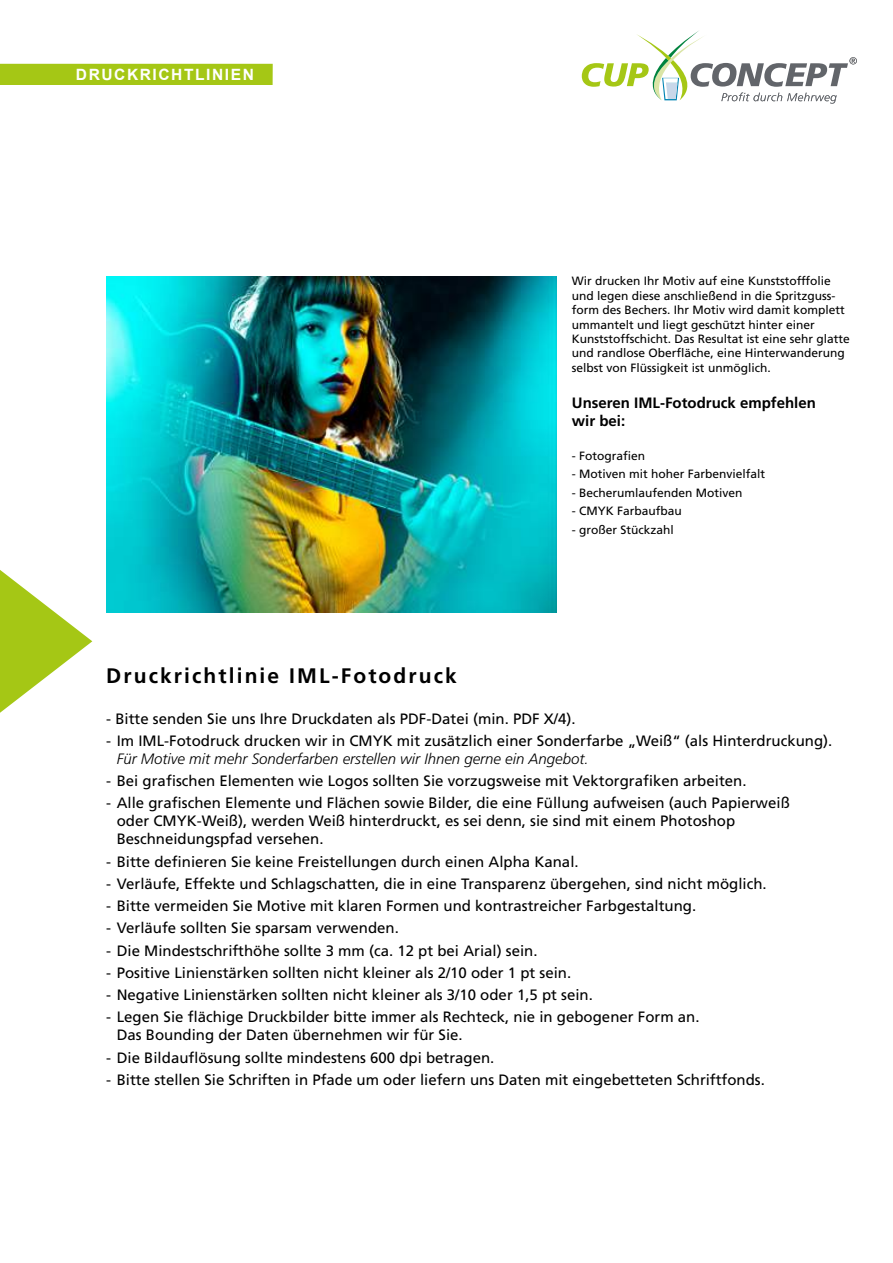
<style>
.page{position:relative;width:893px;height:1263px;background:#fff}
.page>*{position:absolute;margin:0;border:0;box-sizing:border-box;transform-origin:0 0}
.t1{font:700 21px "Frutiger LT Pro";letter-spacing:.1em;color:#000}
.t2{font:700 15.6px "Arial";letter-spacing:.1em;color:#fff}
.t3{font:15px/18px "Frutiger LT Pro";color:#000}
.t4{font:italic 300 15px "Frutiger LT Pro";color:#000}
.t5{font:700 15px/18px "Frutiger LT Pro";color:#000}
.t6{font:12px/14.4px "Frutiger LT Pro";color:#000}
</style>
<div class="page">
<div style="left:0;top:64px;width:273px;height:21px;background:#a5c715"></div>
<svg style="left:582px;top:31px;width:275px;height:73px"></svg>
<svg style="left:0;top:570px;width:92px;height:143px"></svg>
<img style="left:106px;top:276px;width:450px;height:336px">
<p class="t2" style="left:76px;top:64px;width:179px">DRUCKRICHTLINIEN</p>
<p class="t6" style="left:572px;top:274px;width:279px">Wir drucken Ihr Motiv auf eine Kunststofffolie und legen diese anschließend in die Spritzguss&shy;form des Bechers. Ihr Motiv wird damit komplett ummantelt und liegt geschützt hinter einer Kunststoffschicht. Das Resultat ist eine sehr glatte und randlose Oberfläche, eine Hinterwanderung selbst von Flüssigkeit ist unmöglich.</p>
<p class="t5" style="left:572px;top:394px;width:245px">Unseren IML-Fotodruck empfehlen wir bei:</p>
<p class="t6" style="left:572px;top:448px;width:75px">- Fotografien</p>
<p class="t6" style="left:572px;top:467px;width:195px">- Motiven mit hoher Farbenvielfalt</p>
<p class="t6" style="left:572px;top:485px;width:172px">- Becherumlaufenden Motiven</p>
<p class="t6" style="left:572px;top:504px;width:112px">- CMYK Farbaufbau</p>
<p class="t6" style="left:572px;top:523px;width:104px">- großer Stückzahl</p>
<h1 class="t1" style="left:106px;top:664px;width:352px">Druckrichtlinie IML-Fotodruck</h1>
<p class="t3" style="left:106px;top:709px;width:471px">- Bitte senden Sie uns Ihre Druckdaten als PDF-Datei (min. PDF X/4).</p>
<p class="t3" style="left:106px;top:732px;width:727px">- Im IML-Fotodruck drucken wir in CMYK mit zusätzlich einer Sonderfarbe „Weiß“ (als Hinterdruckung).</p>
<p class="t4" style="left:117px;top:750px;width:473px">Für Motive mit mehr Sonderfarben erstellen wir Ihnen gerne ein Angebot.</p>
<p class="t3" style="left:106px;top:772px;width:642px">- Bei grafischen Elementen wie Logos sollten Sie vorzugsweise mit Vektorgrafiken arbeiten.</p>
<p class="t3" style="left:117px;top:794px;width:674px;text-indent:-10px">- Alle grafischen Elemente und Flächen sowie Bilder, die eine Füllung aufweisen (auch Papierweiß oder CMYK-Weiß), werden Weiß hinterdruckt, es sei denn, sie sind mit einem Photoshop<br>Beschneidungspfad versehen.</p>
<p class="t3" style="left:106px;top:852px;width:474px">- Bitte definieren Sie keine Freistellungen durch einen Alpha Kanal.</p>
<p class="t3" style="left:106px;top:875px;width:662px">- Verläufe, Effekte und Schlagschatten, die in eine Transparenz übergehen, sind nicht möglich.</p>
<p class="t3" style="left:106px;top:897px;width:591px">- Bitte vermeiden Sie Motive mit klaren Formen und kontrastreicher Farbgestaltung.</p>
<p class="t3" style="left:106px;top:919px;width:294px">- Verläufe sollten Sie sparsam verwenden.</p>
<p class="t3" style="left:106px;top:941px;width:433px">- Die Mindestschrifthöhe sollte 3 mm (ca. 12 pt bei Arial) sein.</p>
<p class="t3" style="left:106px;top:964px;width:466px">- Positive Linienstärken sollten nicht kleiner als 2/10 oder 1 pt sein.</p>
<p class="t3" style="left:106px;top:986px;width:488px">- Negative Linienstärken sollten nicht kleiner als 3/10 oder 1,5 pt sein.</p>
<p class="t3" style="left:117px;top:1008px;width:584px;text-indent:-10px">- Legen Sie flächige Druckbilder bitte immer als Rechteck, nie in gebogener Form an.<br>Das Bounding der Daten übernehmen wir für Sie.</p>
<p class="t3" style="left:106px;top:1048px;width:390px">- Die Bildauflösung sollte mindestens 600 dpi betragen.</p>
<p class="t3" style="left:106px;top:1071px;width:660px">- Bitte stellen Sie Schriften in Pfade um oder liefern uns Daten mit eingebetteten Schriftfonds.</p>
</div>
